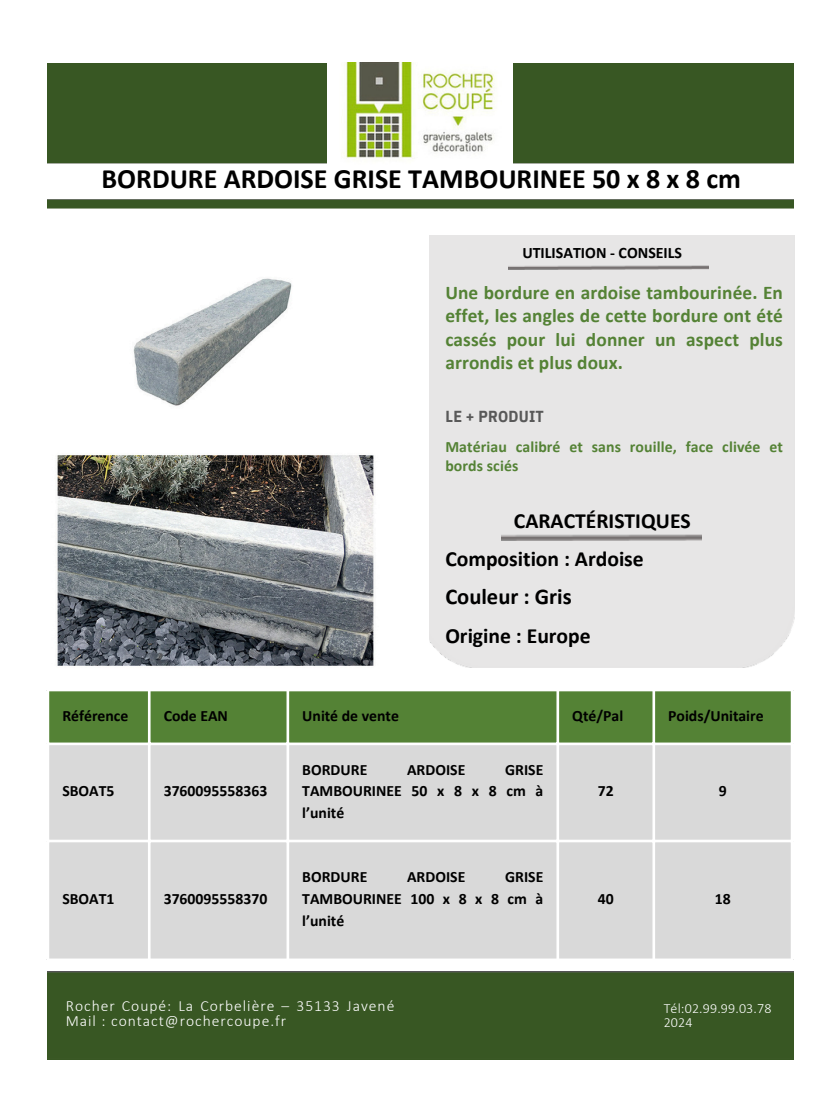
<style>
.page{position:relative;width:840px;height:1120px;background:#fff}
.page>*{position:absolute;margin:0;border:0;box-sizing:border-box;transform-origin:0 0}
.t1{font:700 28px "Calibri";color:#000}
.t2{font:700 22.49px "Calibri";color:#000}
.t3{font:700 21.7px/37.4px "Calibri";color:#000}
.t4{font:700 19.34px/23.6px "Calibri";letter-spacing:.005em;color:#548235;text-align:justify}
.t5{font:700 15.92px "Calibri";color:#000}
.t6{font:700 15.92px "IBM Plex Sans Cond";letter-spacing:.015em;color:#595959}
.t7{font:700 15.84px/19.1px "Calibri";letter-spacing:.005em;color:#548235}
.t8{font:700 15.75px/21.7px "Calibri";color:#000;text-align:justify}
.t9{font:300 15.58px/15px "Calibri";letter-spacing:.06em;color:#fff}
.t10{font:300 14px "Calibri";letter-spacing:.01em;color:#fff}
</style>
<div class="page">
<div style="left:47px;top:64px;width:747px;height:99px;background:#385723"></div>
<div style="left:47px;top:972px;width:747px;height:88px;background:#385723"></div>
<img style="left:328px;top:63px;width:184px;height:100px">
<img style="left:47px;top:200px;width:747px;height:9px">
<div style="left:49px;top:691px;width:742px;height:51px;background:#548235"></div>
<div style="left:49px;top:745px;width:742px;height:213px;background:#d9d9d9"></div>
<hr style="left:148px;top:691px;width:3px;height:267px;background:#fff">
<hr style="left:287px;top:691px;width:2px;height:267px;background:#fff">
<hr style="left:556px;top:691px;width:3px;height:267px;background:#fff">
<hr style="left:652px;top:691px;width:3px;height:267px;background:#fff">
<hr style="left:47px;top:839px;width:746px;height:3px;background:#fff">
<img style="left:133px;top:278px;width:159px;height:128px">
<img style="left:57px;top:455px;width:317px;height:211px">
<p class="t1" style="left:102px;top:167px;width:641px">BORDURE ARDOISE GRISE TAMBOURINEE 50 x 8 x 8 cm</p>
<p class="t5" style="left:522px;top:246px;width:161px">UTILISATION - CONSEILS</p>
<p class="t4" style="left:445px;top:282px;width:339px">Une bordure en ardoise tambourinée. En effet, les angles de cette bordure ont été cassés pour lui donner un aspect plus arrondis et plus doux.</p>
<p class="t6" style="left:445px;top:406px;width:100px">LE + PRODUIT</p>
<p class="t7" style="left:445px;top:439px;width:339px">Matériau calibré et sans rouille, face clivée et bords sciés</p>
<p class="t3" style="left:445px;top:504px;width:247px;text-indent:69px">CARACTÉRISTIQUES<br>Composition : Ardoise</p>
<p class="t2" style="left:445px;top:587px;width:128px">Couleur : Gris</p>
<p class="t3" style="left:445px;top:618px;width:147px">Origine : Europe</p>
<p class="t8" style="left:62px;top:706px;width:68px">Référence</p>
<p class="t8" style="left:164px;top:706px;width:66px">Code EAN</p>
<h1 class="t8" style="left:302px;top:706px;width:98px">Unité de vente</h1>
<p class="t8" style="left:572px;top:706px;width:52px">Qté/Pal</p>
<p class="t8" style="left:668px;top:706px;width:97px">Poids/Unitaire</p>
<p class="t8" style="left:62px;top:781px;width:54px">SBOAT5</p>
<p class="t8" style="left:164px;top:781px;width:105px">3760095558363</p>
<h4 class="t8" style="left:62px;top:889px;width:54px">SBOAT1</h4>
<h5 class="t8" style="left:164px;top:889px;width:105px">3760095558370</h5>
<h4 class="t8" style="left:302px;top:760px;width:243px;text-indent:203px">GRISE TAMBOURINEE 50 x 8 x 8 cm à l’unité</h4>
<h4 class="t8" style="left:302px;top:760px;width:67px">BORDURE</h4>
<h4 class="t8" style="left:407px;top:760px;width:60px">ARDOISE</h4>
<h2 class="t8" style="left:302px;top:867px;width:243px;text-indent:203px">GRISE TAMBOURINEE 100 x 8 x 8 cm à l’unité</h2>
<h2 class="t8" style="left:302px;top:867px;width:67px">BORDURE</h2>
<h2 class="t8" style="left:407px;top:867px;width:60px">ARDOISE</h2>
<p class="t8" style="left:598px;top:781px;width:17px">72</p>
<h3 class="t8" style="left:719px;top:781px;width:9px">9</h3>
<p class="t8" style="left:598px;top:889px;width:17px">40</p>
<p class="t8" style="left:715px;top:889px;width:17px">18</p>
<p class="t9" style="left:66px;top:999px;width:330px">Rocher Coupé: La Corbelière – 35133 Javené<br>Mail : contact@rochercoupe.fr</p>
<p class="t10" style="left:664px;top:1002px;width:109px">Tél:02.99.99.03.78</p>
<p class="t10" style="left:664px;top:1016px;width:30px">2024</p>
</div>
